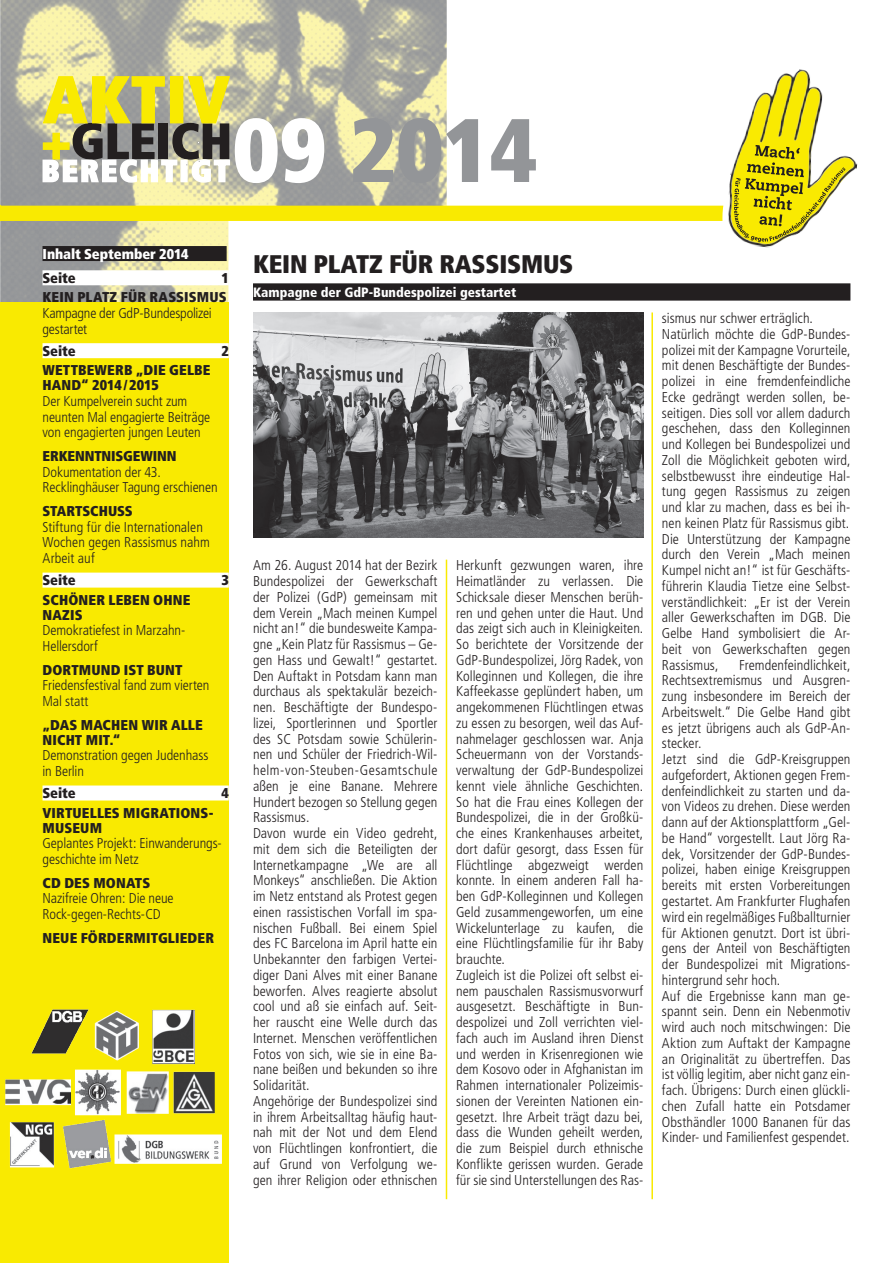
<style>
.page{position:relative;width:893px;height:1263px;background:#fff}
.page>*{position:absolute;margin:0;border:0;box-sizing:border-box;transform-origin:0 0}
.ausgabe{font:900 condensed 90px "Frutiger";color:#939598}
.headline{font:900 condensed 25.5px "Frutiger";letter-spacing:-.01em;color:#231f20}
.copy_9_5_10_5{font:300 condensed 14.25px/15.8px "Frutiger";letter-spacing:.005em;color:#231f20;text-align:justify}
.inhalt_3{font:300 condensed 14.25px/15.8px "Frutiger";letter-spacing:-.005em;color:#231f20}
.inhalt_2{font:900 condensed 14.25px/15px "Frutiger";letter-spacing:.01em;color:#231f20}
.inhalt_2-2{font:300 condensed 14.25px/15.8px "Frutiger";letter-spacing:-.005em;color:#231f20}
.Seite{font:900 condensed 14.25px "Frutiger";letter-spacing:-.01em;color:#231f20}
.Inhalt_Impressum{font:900 condensed 14.25px "Frutiger";letter-spacing:-.005em;color:#fff}
.unterzeile{font:900 condensed 13.5px "Frutiger";color:#fff}
.s1{color:#fff}
</style>
<div class="page">
<img style="left:0;top:0;width:447px;height:303px">
<div style="left:0;top:303px;width:229px;height:960px;background:#f9ea01"></div>
<div style="left:0;top:206px;width:723px;height:15px;background:#f9ea01"></div>
<svg style="left:730px;top:69px;width:126px;height:177px"></svg>
<div style="left:43px;top:246px;width:184px;height:15px;background:#231f20"></div>
<div style="left:43px;top:270px;width:186px;height:15px;background:#fff"></div>
<div style="left:43px;top:343px;width:186px;height:15px;background:#fff"></div>
<div style="left:43px;top:573px;width:186px;height:15px;background:#fff"></div>
<div style="left:43px;top:785px;width:186px;height:15px;background:#fff"></div>
<hr style="left:446px;top:560px;width:1px;height:639px;background:#f9ea01">
<hr style="left:651px;top:312px;width:2px;height:887px;background:#f9ea01">
<div style="left:253px;top:283px;width:597px;height:18px;background:#231f20"></div>
<svg style="left:43px;top:77px;width:188px;height:106px;background:#bbb66f"></svg>
<img style="left:5px;top:1009px;width:217px;height:160px">
<img style="left:253px;top:312px;width:390px;height:225px">
<p class="ausgabe" style="left:233px;top:96px;width:306px"><span class="s1">09</span> 2014</p>
<p class="Inhalt_Impressum" style="left:43px;top:245px;width:147px">Inhalt September 2014</p>
<p class="Seite" style="left:43px;top:269px;width:35px">Seite</p>
<p class="Seite" style="left:221px;top:269px;width:9px">1</p>
<p class="inhalt_2" style="left:43px;top:290px;width:186px">KEIN PLATZ FÜR RASSISMUS</p>
<p class="inhalt_3" style="left:43px;top:305px;width:171px">Kampagne der GdP-Bundespolizei gestartet</p>
<p class="Seite" style="left:43px;top:342px;width:35px">Seite</p>
<p class="Seite" style="left:221px;top:342px;width:9px">2</p>
<p class="inhalt_2" style="left:43px;top:363px;width:169px">WETTBEWERB „DIE GELBE<br>HAND“ 2014/2015</p>
<p class="inhalt_3" style="left:43px;top:393px;width:169px">Der Kumpelverein sucht zum neunten Mal engagierte Beiträge von engagierten jungen Leuten</p>
<p class="inhalt_2" style="left:43px;top:448px;width:136px">ERKENNTNISGEWINN</p>
<p class="inhalt_3" style="left:43px;top:464px;width:177px">Dokumentation der 43.<br>Recklinghäuser Tagung erschienen</p>
<p class="inhalt_2" style="left:43px;top:503px;width:92px">STARTSCHUSS</p>
<p class="inhalt_3" style="left:43px;top:519px;width:169px">Stiftung für die Internationalen<br>Wochen gegen Rassismus nahm<br>Arbeit auf</p>
<p class="Seite" style="left:43px;top:572px;width:35px">Seite</p>
<p class="Seite" style="left:221px;top:572px;width:9px">3</p>
<p class="inhalt_2" style="left:43px;top:592px;width:150px">SCHÖNER LEBEN OHNE<br>NAZIS</p>
<p class="inhalt_3" style="left:43px;top:623px;width:144px">Demokratiefest in Marzahn-<br>Hellersdorf</p>
<p class="inhalt_2" style="left:43px;top:662px;width:141px">DORTMUND IST BUNT</p>
<p class="inhalt_3" style="left:43px;top:678px;width:169px">Friedensfestival fand zum vierten<br>Mal statt</p>
<p class="inhalt_2" style="left:43px;top:717px;width:162px">„DAS MACHEN WIR ALLE<br>NICHT MIT.“</p>
<p class="inhalt_3" style="left:43px;top:748px;width:167px">Demonstration gegen Judenhass in Berlin</p>
<p class="Seite" style="left:43px;top:784px;width:35px">Seite</p>
<p class="Seite" style="left:221px;top:784px;width:9px">4</p>
<p class="inhalt_2" style="left:43px;top:805px;width:173px">VIRTUELLES MIGRATIONS-<br>MUSEUM</p>
<p class="inhalt_2-2" style="left:43px;top:836px;width:181px">Geplantes Projekt: Einwanderungs&shy;geschichte im Netz</p>
<p class="inhalt_2" style="left:43px;top:875px;width:109px">CD DES MONATS</p>
<p class="inhalt_2-2" style="left:43px;top:891px;width:133px">Nazifreie Ohren: Die neue<br>Rock-gegen-Rechts-CD</p>
<p class="inhalt_2" style="left:43px;top:930px;width:173px">NEUE FÖRDERMITGLIEDER</p>
<p class="headline" style="left:253px;top:249px;width:322px">KEIN PLATZ FÜR RASSISMUS</p>
<p class="unterzeile" style="left:253px;top:284px;width:265px">Kampagne der GdP-Bundespolizei gestartet</p>
<p class="copy_9_5_10_5" style="left:253px;top:558px;width:186px">Am 26. August 2014 hat der Bezirk Bundespolizei der Gewerkschaft der Polizei (GdP) gemeinsam mit dem Verein „Mach meinen Kumpel nicht an!“ die bundesweite Kampa&shy;gne „Kein Platz für Rassismus – Ge&shy;gen Hass und Gewalt!“ gestartet.<br>Den Auftakt in Potsdam kann man durchaus als spektakulär bezeich&shy;nen. Beschäftigte der Bundespo&shy;lizei, Sportlerinnen und Sportler des SC Potsdam sowie Schülerin&shy;nen und Schüler der Friedrich-Wil&shy;helm-von-Steuben-Gesamtschule aßen je eine Banane. Mehrere Hundert bezogen so Stellung gegen Rassismus.</p>
<p class="copy_9_5_10_5" style="left:253px;top:825px;width:186px">Davon wurde ein Video gedreht, mit dem sich die Beteiligten der Internetkampagne „We are all Monkeys“ anschließen. Die Aktion im Netz entstand als Protest gegen einen rassistischen Vorfall im spa&shy;nischen Fußball. Bei einem Spiel des FC Barcelona im April hatte ein Unbekannter den farbigen Vertei&shy;diger Dani Alves mit einer Banane beworfen. Alves reagierte absolut cool und aß sie einfach auf. Seit&shy;her rauscht eine Welle durch das Internet. Menschen veröffentlichen Fotos von sich, wie sie in eine Ba&shy;nane beißen und bekunden so ihre Solidarität.</p>
<p class="copy_9_5_10_5" style="left:253px;top:1093px;width:186px">Angehörige der Bundespolizei sind in ihrem Arbeitsalltag häufig haut&shy;nah mit der Not und dem Elend von Flüchtlingen konfrontiert, die auf Grund von Verfolgung we&shy;gen ihrer Religion oder ethnischen</p>
<p class="copy_9_5_10_5" style="left:456px;top:558px;width:189px">Herkunft gezwungen waren, ihre Heimatländer zu verlassen. Die Schicksale dieser Menschen berüh&shy;ren und gehen unter die Haut. Und das zeigt sich auch in Kleinigkeiten.<br>So berichtete der Vorsitzende der GdP-Bundespolizei, Jörg Radek, von Kolleginnen und Kollegen, die ihre Kaffeekasse geplündert haben, um angekommenen Flüchtlingen etwas zu essen zu besorgen, weil das Auf&shy;nahmelager geschlossen war. Anja Scheuermann von der Vorstands&shy;verwaltung der GdP-Bundespolizei kennt viele ähnliche Geschichten.<br>So hat die Frau eines Kollegen der Bundespolizei, die in der Großkü&shy;che eines Krankenhauses arbeitet, dort dafür gesorgt, dass Essen für Flüchtlinge abgezweigt werden konnte. In einem anderen Fall ha&shy;ben GdP-Kolleginnen und Kollegen Geld zusammengeworfen, um eine Wickelunterlage zu kaufen, die eine Flüchtlingsfamilie für ihr Baby brauchte.</p>
<p class="copy_9_5_10_5" style="left:456px;top:967px;width:189px">Zugleich ist die Polizei oft selbst ei&shy;nem pauschalen Rassismusvorwurf ausgesetzt. Beschäftigte in Bun&shy;despolizei und Zoll verrichten viel&shy;fach auch im Ausland ihren Dienst und werden in Krisenregionen wie dem Kosovo oder in Afghanistan im Rahmen internationaler Polizeimis&shy;sionen der Vereinten Nationen ein&shy;gesetzt. Ihre Arbeit trägt dazu bei, dass die Wunden geheilt werden, die zum Beispiel durch ethnische Konflikte gerissen wurden. Gerade für sie sind Unterstellungen des Ras-</p>
<p class="copy_9_5_10_5" style="left:662px;top:311px;width:153px">sismus nur schwer erträglich.</p>
<p class="copy_9_5_10_5" style="left:662px;top:326px;width:190px">Natürlich möchte die GdP-Bundes&shy;polizei mit der Kampagne Vorurteile, mit denen Beschäftigte der Bundes&shy;polizei in eine fremdenfeindliche Ecke gedrängt werden sollen, be&shy;seitigen. Dies soll vor allem dadurch geschehen, dass den Kolleginnen und Kollegen bei Bundespolizei und Zoll die Möglichkeit geboten wird, selbstbewusst ihre eindeutige Hal&shy;tung gegen Rassismus zu zeigen und klar zu machen, dass es bei ih&shy;nen keinen Platz für Rassismus gibt.</p>
<p class="copy_9_5_10_5" style="left:662px;top:531px;width:190px">Die Unterstützung der Kampagne durch den Verein „Mach meinen Kumpel nicht an!“ ist für Geschäfts&shy;führerin Klaudia Tietze eine Selbst&shy;verständlichkeit: „Er ist der Verein aller Gewerkschaften im DGB. Die Gelbe Hand symbolisiert die Ar&shy;beit von Gewerkschaften gegen Rassismus,</p>
<p class="copy_9_5_10_5" style="left:662px;top:657px;width:190px;text-indent:77px">Fremdenfeindlichkeit, Rechtsextremismus und Ausgren&shy;zung insbesondere im Bereich der Arbeitswelt.“ Die Gelbe Hand gibt es jetzt übrigens auch als GdP-An&shy;stecker.</p>
<p class="copy_9_5_10_5" style="left:662px;top:752px;width:190px">Jetzt sind die GdP-Kreisgruppen aufgefordert, Aktionen gegen Frem&shy;denfeindlichkeit zu starten und da&shy;von Videos zu drehen. Diese werden dann auf der Aktionsplattform „Gel&shy;be Hand“ vorgestellt. Laut Jörg Ra&shy;dek, Vorsitzender der GdP-Bundes&shy;polizei, haben einige Kreisgruppen bereits mit ersten Vorbereitungen gestartet. Am Frankfurter Flughafen wird ein regelmäßiges Fußballturnier für Aktionen genutzt. Dort ist übri&shy;gens der Anteil von Beschäftigten der Bundespolizei mit Migrations&shy;hintergrund sehr hoch.</p>
<p class="copy_9_5_10_5" style="left:662px;top:988px;width:190px">Auf die Ergebnisse kann man ge&shy;spannt sein. Denn ein Nebenmotiv wird auch noch mitschwingen: Die Aktion zum Auftakt der Kampagne an Originalität zu übertreffen. Das ist völlig legitim, aber nicht ganz ein&shy;fach. Übrigens: Durch einen glückli&shy;chen Zufall hatte ein Potsdamer Obsthändler 1000 Bananen für das Kinder- und Familienfest gespendet.</p>
</div>
